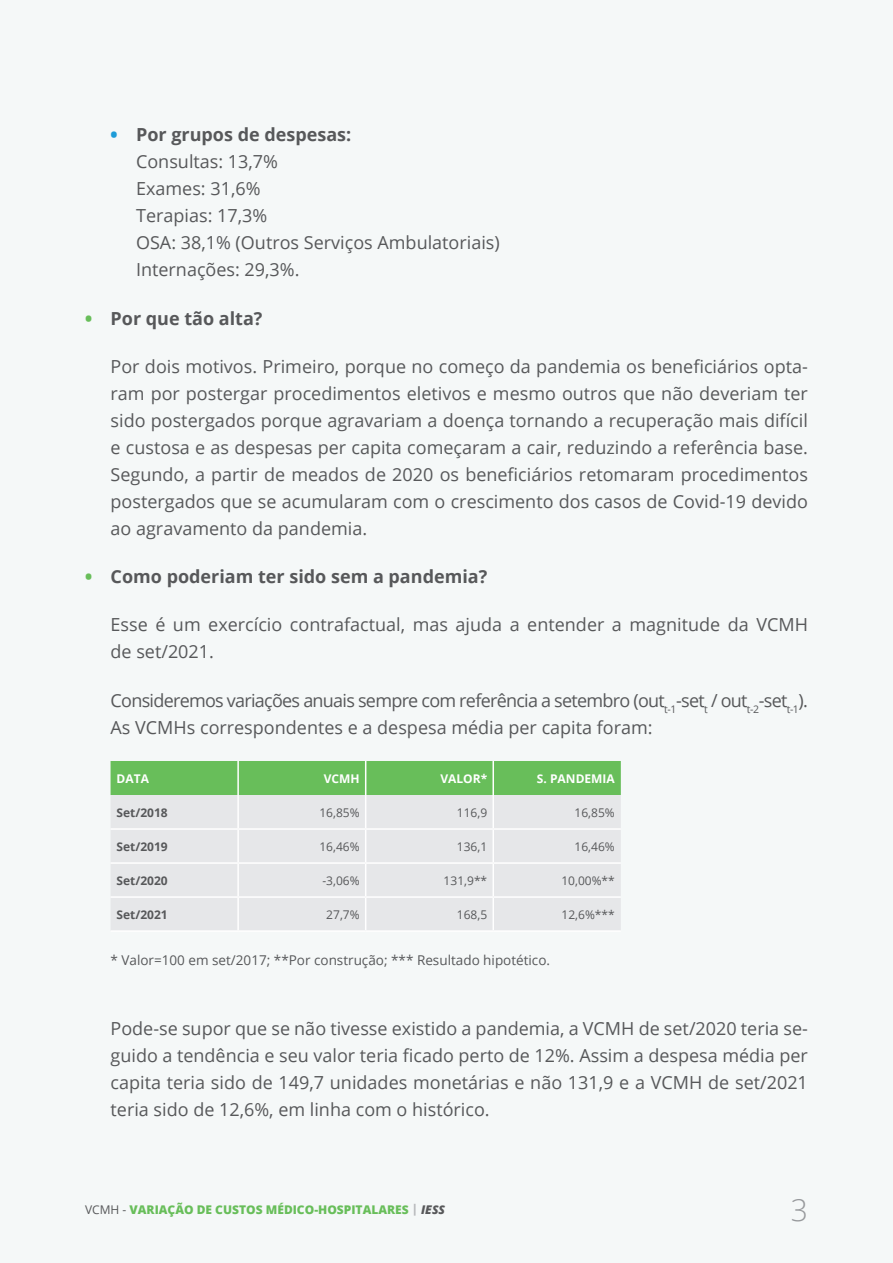
<style>
.page{position:relative;width:893px;height:1263px;background:#f5f8f8}
.page>*{position:absolute;margin:0;border:0;box-sizing:border-box;transform-origin:0 0}
.t1{font:300 30px "Open Sans";color:#97999c}
.Texto_com_recuo{font:18px/27px "Open Sans";color:#57585a;text-align:justify}
.Texto_com_recuo-2{font:18px/27px "Open Sans";letter-spacing:-.04em;color:#57585a}
.t2{font:700 18px "Open Sans";color:#57585a}
.Legenda{font:13.5px "Open Sans";color:#57585a}
.Coluna_direita{font:12px "Open Sans";color:#57585a}
.t3{font:800 12px "Open Sans";color:#68be5a}
._1ª_coluna_esquerda{font:700 12px "Open Sans";color:#57585a}
.Cabeçalho_direita{font:700 12px "Open Sans";color:#fff}
._1ª_coluna_cabeçalho{font:700 12px "Open Sans";color:#fff}
.s1{font-weight:800;color:#1d9cd8}
.s2{font-weight:800;color:#68be5a}
.s3{font-weight:400;color:#57585a}
.s4{color:#b8b9bc}
.s5{font-style:italic;color:#57585a}
</style>
<div class="page">
<div style="left:111px;top:761px;width:510px;height:34px;background:#68be5a"></div>
<div style="left:111px;top:795px;width:510px;height:135px;background:#e6e7e9"></div>
<hr style="left:365px;top:761px;width:1px;height:34px;background:#fff">
<hr style="left:365px;top:795px;width:1px;height:33px;background:#fff">
<hr style="left:111px;top:828px;width:127px;height:2px;background:#fff">
<hr style="left:238px;top:828px;width:128px;height:2px;background:#fff">
<hr style="left:366px;top:828px;width:127px;height:2px;background:#fff">
<hr style="left:365px;top:830px;width:1px;height:32px;background:#fff">
<hr style="left:493px;top:828px;width:128px;height:2px;background:#fff">
<hr style="left:111px;top:862px;width:127px;height:2px;background:#fff">
<hr style="left:238px;top:862px;width:128px;height:2px;background:#fff">
<hr style="left:366px;top:862px;width:127px;height:2px;background:#fff">
<hr style="left:365px;top:864px;width:1px;height:32px;background:#fff">
<hr style="left:493px;top:862px;width:128px;height:2px;background:#fff">
<hr style="left:111px;top:896px;width:127px;height:2px;background:#fff">
<hr style="left:238px;top:896px;width:128px;height:2px;background:#fff">
<hr style="left:366px;top:896px;width:127px;height:2px;background:#fff">
<hr style="left:365px;top:898px;width:1px;height:32px;background:#fff">
<hr style="left:493px;top:896px;width:128px;height:2px;background:#fff">
<hr style="left:237px;top:761px;width:2px;height:34px;background:#fff">
<hr style="left:492px;top:761px;width:2px;height:34px;background:#fff">
<hr style="left:237px;top:795px;width:2px;height:33px;background:#fff">
<hr style="left:237px;top:830px;width:2px;height:32px;background:#fff">
<hr style="left:237px;top:864px;width:2px;height:32px;background:#fff">
<hr style="left:237px;top:898px;width:2px;height:32px;background:#fff">
<hr style="left:111px;top:930px;width:127px;height:2px;background:#fff">
<hr style="left:238px;top:930px;width:128px;height:2px;background:#fff">
<hr style="left:366px;top:930px;width:127px;height:2px;background:#fff">
<hr style="left:492px;top:795px;width:2px;height:33px;background:#fff">
<hr style="left:492px;top:830px;width:2px;height:32px;background:#fff">
<hr style="left:492px;top:864px;width:2px;height:32px;background:#fff">
<hr style="left:492px;top:898px;width:2px;height:32px;background:#fff">
<hr style="left:493px;top:930px;width:128px;height:2px;background:#fff">
<p class="t2" style="left:111px;top:122px;width:242px"><span class="s1">•</span> Por grupos de despesas:</p>
<p class="Texto_com_recuo" style="left:136px;top:148px;width:144px">Consultas: 13,7%</p>
<p class="Texto_com_recuo" style="left:136px;top:175px;width:126px">Exames: 31,6%</p>
<p class="Texto_com_recuo" style="left:136px;top:202px;width:133px">Terapias: 17,3%</p>
<p class="Texto_com_recuo" style="left:136px;top:229px;width:365px">OSA: 38,1% (Outros Serviços Ambulatoriais)</p>
<p class="Texto_com_recuo" style="left:136px;top:256px;width:165px">Internações: 29,3%.</p>
<p class="t2" style="left:85px;top:305px;width:179px"><span class="s2">•</span> Por que tão alta?</p>
<p class="Texto_com_recuo" style="left:111px;top:352px;width:699px">Por dois motivos. Primeiro, porque no começo da pandemia os beneficiários opta&shy;ram por postergar procedimentos eletivos e mesmo outros que não deveriam ter sido postergados porque agravariam a doença tornando a recuperação mais difícil e custosa e as despesas per capita começaram a cair, reduzindo a referência base.<br>Segundo, a partir de meados de 2020 os beneficiários retomaram procedimentos postergados que se acumularam com o crescimento dos casos de Covid-19 devido ao agravamento da pandemia.</p>
<p class="t2" style="left:85px;top:564px;width:404px"><span class="s2">•</span> Como poderiam ter sido sem a pandemia?</p>
<p class="Texto_com_recuo" style="left:111px;top:611px;width:699px">Esse é um exercício contrafactual, mas ajuda a entender a magnitude da VCMH de set/2021.</p>
<p class="Texto_com_recuo-2" style="left:111px;top:686px;width:699px">Consideremos variações anuais sempre com referência a setembro (out<sub>t-1</sub>-set<sub>t</sub> / out<sub>t-2</sub>-set<sub>t-1</sub>).<br>As VCMHs correspondentes e a despesa média per capita foram:</p>
<p class="_1ª_coluna_cabeçalho" style="left:117px;top:770px;width:34px">DATA</p>
<p class="Cabeçalho_direita" style="left:324px;top:770px;width:37px">VCMH</p>
<p class="Cabeçalho_direita" style="left:440px;top:770px;width:48px">VALOR*</p>
<p class="Cabeçalho_direita" style="left:537px;top:770px;width:79px">S. PANDEMIA</p>
<p class="_1ª_coluna_esquerda" style="left:117px;top:804px;width:53px">Set/2018</p>
<p class="Coluna_direita" style="left:319px;top:804px;width:42px">16,85%</p>
<p class="Coluna_direita" style="left:457px;top:804px;width:32px">116,9</p>
<p class="Coluna_direita" style="left:575px;top:804px;width:42px">16,85%</p>
<p class="_1ª_coluna_esquerda" style="left:117px;top:838px;width:53px">Set/2019</p>
<p class="Coluna_direita" style="left:319px;top:838px;width:42px">16,46%</p>
<p class="Coluna_direita" style="left:457px;top:838px;width:32px">136,1</p>
<p class="Coluna_direita" style="left:575px;top:838px;width:42px">16,46%</p>
<p class="_1ª_coluna_esquerda" style="left:117px;top:872px;width:53px">Set/2020</p>
<p class="Coluna_direita" style="left:322px;top:872px;width:39px">-3,06%</p>
<p class="Coluna_direita" style="left:444px;top:872px;width:45px">131,9**</p>
<p class="Coluna_direita" style="left:561px;top:872px;width:55px">10,00%**</p>
<p class="_1ª_coluna_esquerda" style="left:117px;top:906px;width:53px">Set/2021</p>
<p class="Coluna_direita" style="left:326px;top:906px;width:35px">27,7%</p>
<p class="Coluna_direita" style="left:457px;top:906px;width:32px">168,5</p>
<p class="Coluna_direita" style="left:562px;top:906px;width:55px">12,6%***</p>
<p class="Legenda" style="left:111px;top:951px;width:441px">* Valor=100 em set/2017; **Por construção; *** Resultado hipotético.</p>
<p class="Texto_com_recuo" style="left:111px;top:1014px;width:699px">Pode-se supor que se não tivesse existido a pandemia, a VCMH de set/2020 teria se&shy;guido a tendência e seu valor teria ficado perto de 12%. Assim a despesa média per capita teria sido de 149,7 unidades monetárias e não 131,9 e a VCMH de set/2021 teria sido de 12,6%, em linha com o histórico.</p>
<p class="t3" style="left:85px;top:1200px;width:362px"><span class="s3">VCMH -</span> VARIAÇÃO DE CUSTOS MÉDICO-HOSPITALARES <span class="s4">|</span> <span class="s5">IESS</span></p>
<h1 class="t1" style="left:791px;top:1189px;width:19px">3</h1>
</div>
